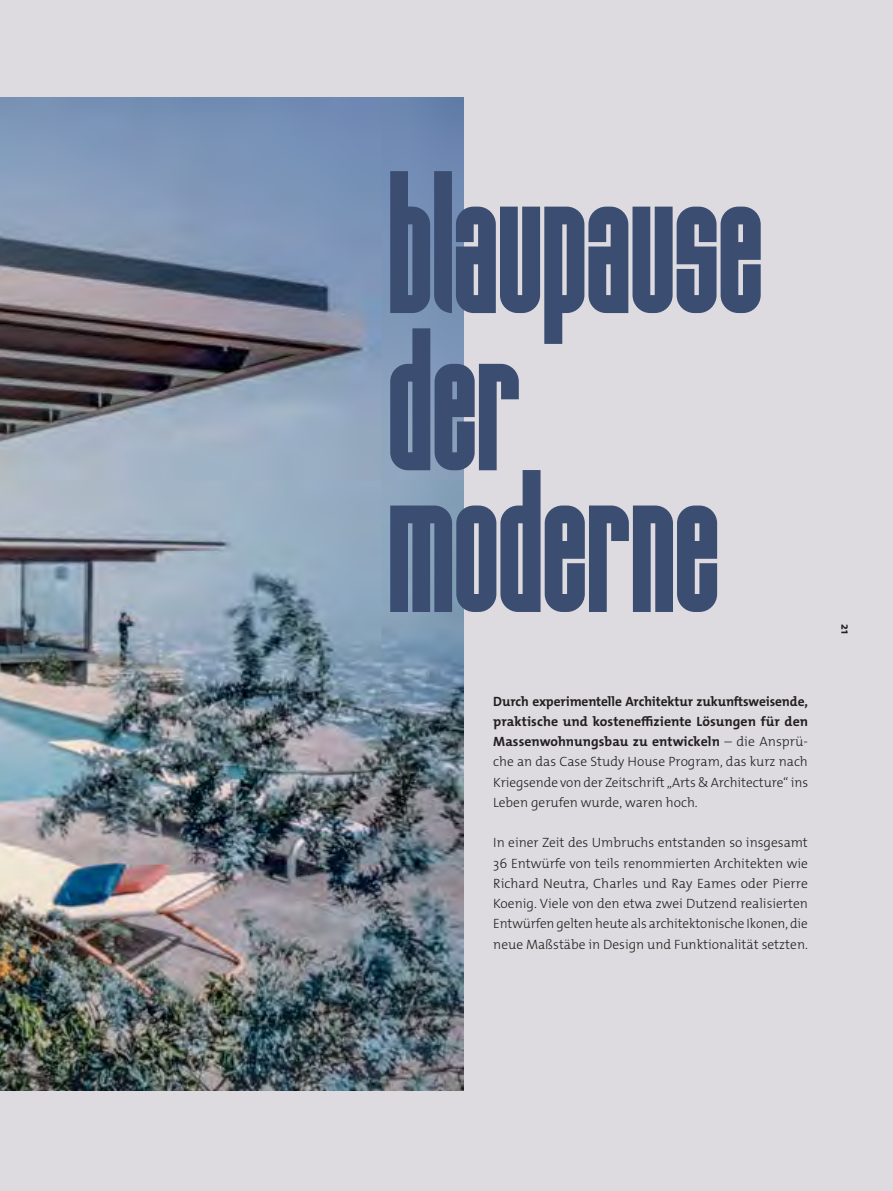
<style>
.page{position:relative;width:893px;height:1191px;background:#dddbdf}
.page>*{position:absolute;margin:0;border:0;box-sizing:border-box;transform-origin:0 0}
.t1{font:201.45px/149.4px "HWT Lustig Elements Pro";color:#3b4d71}
.t2{font:300 13.5px/20.2px "The Mix Os F";color:#231f20;text-align:justify}
.t3{font:700 12px "The Mix Os F";color:#231f20}
.s1{font-weight:700}
</style>
<div class="page">
<img style="left:0;top:98px;width:463px;height:992px">
<h1 class="t1" style="left:388px;top:172px;width:376px">blaupause der moderne</h1>
<p class="t2" style="left:493px;top:691px;width:316px"><span class="s1">Durch experimentelle Architektur zukunftsweisende, praktische und kosteneffiziente Lösungen für den Massenwohnungsbau zu entwickeln</span> – die Ansprü&shy;che an das Case Study House Program, das kurz nach Kriegsende von der Zeitschrift „Arts &amp; Architecture“ ins Leben gerufen wurde, waren hoch.</p>
<p class="t2" style="left:493px;top:832px;width:316px">In einer Zeit des Umbruchs entstanden so insgesamt 36 Entwürfe von teils renommierten Architekten wie Richard Neutra, Charles und Ray Eames oder Pierre Koenig. Viele von den etwa zwei Dutzend realisierten Entwürfen gelten heute als architektonische Ikonen, die neue Maßstäbe in Design und Funktionalität setzten.</p>
<p class="t3" style="left:853px;top:624px;width:11px;rotate:90deg">21</p>
</div>
